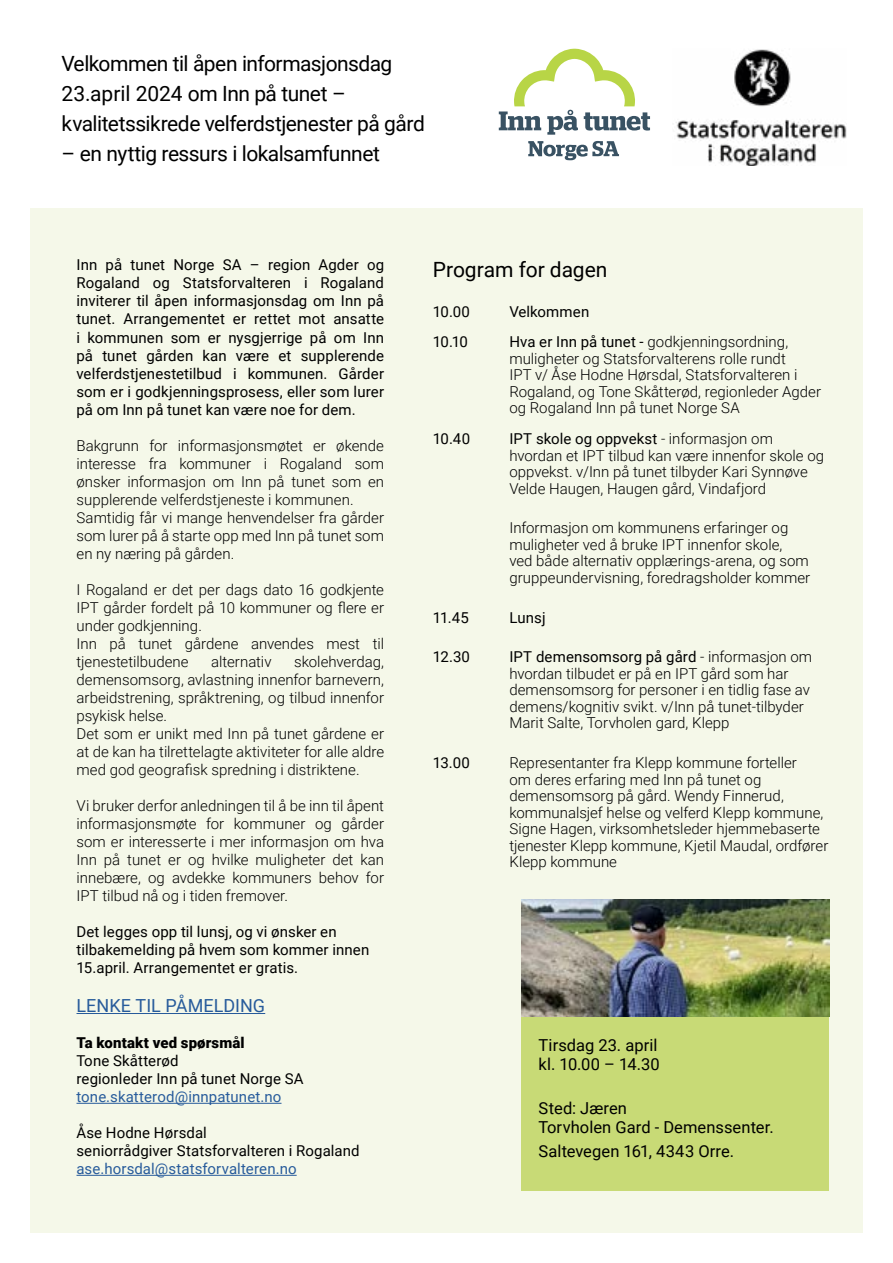
<style>
.page{position:relative;width:893px;height:1263px;background:#fff}
.page>*{position:absolute;margin:0;border:0;box-sizing:border-box;transform-origin:0 0}
.t1{font:21px/30px "Roboto";letter-spacing:-.02em;color:#000}
.t2{font:21px "Roboto";color:#000}
.t3{font:18px "Roboto";color:#275b9b}
.t4{font:16.5px/19.8px "Roboto";letter-spacing:.005em;color:#000}
.t5{font:300 15px/18px "Roboto";color:#000}
.t6{font:15px/18px "Roboto";letter-spacing:.005em;color:#000}
.t7{font:15px "Roboto";letter-spacing:.005em;color:#275b9b}
.t8{font:900 15px "Roboto";letter-spacing:.01em;color:#000}
.s1{font-weight:400}
</style>
<div class="page">
<div style="left:30px;top:208px;width:833px;height:1025px;background:#f5f8e9"></div>
<hr style="left:77px;top:1013px;width:188px;height:1px;background:#275b9b">
<hr style="left:77px;top:1103px;width:204px;height:1px;background:#275b9b">
<hr style="left:77px;top:1175px;width:220px;height:1px;background:#275b9b">
<img style="left:676px;top:49px;width:170px;height:117px">
<svg style="left:499px;top:49px;width:151px;height:86px"></svg>
<svg style="left:528px;top:141px;width:91px;height:19px"></svg>
<div style="left:522px;top:1012px;width:307px;height:179px;background:#c8da76"></div>
<img style="left:522px;top:899px;width:307px;height:117px">
<h1 class="t1" style="left:62px;top:47px;width:365px">Velkommen til åpen informasjonsdag<br>23.april 2024 om Inn på tunet – kvalitetssikrede velferdstjenester på gård</h1>
<h1 class="t1" style="left:62px;top:137px;width:320px">– en nyttig ressurs i lokalsamfunnet</h1>
<p class="t6" style="left:77px;top:256px;width:309px;text-align:justify">Inn på tunet Norge SA – region Agder og Rogaland og Statsforvalteren i Rogaland inviterer til åpen informasjonsdag om Inn på tunet. Arrangementet er rettet mot ansatte i kommunen som er nysgjerrige på om Inn på tunet gården kan være et supplerende velferdstjenestetilbud i kommunen. Gårder som er i godkjenningsprosess, eller som lurer på om Inn på tunet kan være noe for dem.</p>
<p class="t5" style="left:77px;top:436px;width:309px">Bakgrunn for informasjonsmøtet er økende interesse fra kommuner i Rogaland som ønsker informasjon om Inn på tunet som en supplerende velferdstjeneste i kommunen.<br>Samtidig får vi mange henvendelser fra gårder som lurer på å starte opp med Inn på tunet som en ny næring på gården.</p>
<p class="t5" style="left:77px;top:580px;width:309px">I Rogaland er det per dags dato 16 godkjente<br>IPT gårder fordelt på 10 kommuner og flere er under godkjenning.<br>Inn på tunet gårdene anvendes mest til tjenestetilbudene</p>
<p class="t5" style="left:77px;top:652px;width:309px;text-indent:218px">skolehverdag, demensomsorg, avlastning innenfor barnevern, arbeidstrening, språktrening, og tilbud innenfor psykisk helse.<br>Det som er unikt med Inn på tunet gårdene er at de kan ha tilrettelagte aktiviteter for alle aldre med god geografisk spredning i distriktene.</p>
<p class="t5" style="left:77px;top:796px;width:309px;text-align:justify">Vi bruker derfor anledningen til å be inn til åpent informasjonsmøte for kommuner og gårder som er interesserte i mer informasjon om hva Inn på tunet er og hvilke muligheter det kan innebære, og avdekke kommuners behov for IPT tilbud nå og i tiden fremover.</p>
<p class="t6" style="left:77px;top:922px;width:294px">Det legges opp til lunsj, og vi ønsker en tilbakemelding på hvem som kommer innen<br>15.april. Arrangementet er gratis.</p>
<p class="t3" style="left:77px;top:993px;width:190px">LENKE TIL PÅMELDING</p>
<p class="t8" style="left:77px;top:1032px;width:170px">Ta kontakt ved spørsmål</p>
<p class="t6" style="left:77px;top:1051px;width:229px">Tone Skåtterød<br>regionleder Inn på tunet Norge SA</p>
<p class="t7" style="left:77px;top:1086px;width:206px">tone.skatterod@innpatunet.no</p>
<p class="t6" style="left:77px;top:1123px;width:285px">Åse Hodne Hørsdal<br>seniorrådgiver Statsforvalteren i Rogaland</p>
<p class="t7" style="left:77px;top:1158px;width:222px">ase.horsdal@statsforvalteren.no</p>
<p class="t5" style="left:211px;top:652px;width:62px">alternativ</p>
<h1 class="t2" style="left:433px;top:255px;width:176px">Program for dagen</h1>
<p class="t6" style="left:433px;top:302px;width:39px">10.00</p>
<p class="t6" style="left:509px;top:302px;width:81px">Velkommen</p>
<p class="t6" style="left:433px;top:332px;width:37px">10.10</p>
<p class="t5" style="left:509px;top:333px;width:313px;line-height:16.5px"><span class="s1">Hva er Inn på tunet -</span> godkjenningsordning, muligheter og Statsforvalterens rolle rundt<br>IPT v/ Åse Hodne Hørsdal, Statsforvalteren i Rogaland, og Tone Skåtterød, regionleder Agder og Rogaland Inn på tunet Norge SA</p>
<p class="t6" style="left:433px;top:429px;width:39px">10.40</p>
<p class="t5" style="left:509px;top:430px;width:316px;line-height:16.5px"><span class="s1">IPT skole og oppvekst</span> - informasjon om hvordan et IPT tilbud kan være innenfor skole og oppvekst. v/Inn på tunet tilbyder Kari Synnøve Velde Haugen, Haugen gård, Vindafjord</p>
<p class="t5" style="left:509px;top:519px;width:302px;line-height:16.5px">Informasjon om kommunens erfaringer og muligheter ved å bruke IPT innenfor skole,<br>ved både alternativ opplærings-arena, og som gruppeundervisning, foredragsholder kommer</p>
<p class="t6" style="left:433px;top:608px;width:37px">11.45</p>
<p class="t6" style="left:509px;top:608px;width:38px">Lunsj</p>
<p class="t6" style="left:433px;top:647px;width:39px">12.30</p>
<p class="t5" style="left:509px;top:648px;width:304px;line-height:16.5px"><span class="s1">IPT demensomsorg på gård</span> - informasjon om hvordan tilbudet er på en IPT gård som har demensomsorg for personer i en tidlig fase av demens/kognitiv svikt. v/Inn på tunet-tilbyder Marit Salte, Torvholen gard, Klepp</p>
<p class="t6" style="left:433px;top:753px;width:39px">13.00</p>
<p class="t5" style="left:509px;top:754px;width:320px;line-height:16.5px">Representanter fra Klepp kommune forteller<br>om deres erfaring med Inn på tunet og demensomsorg på gård. Wendy Finnerud, kommunalsjef helse og velferd Klepp kommune, Signe Hagen, virksomhetsleder hjemmebaserte tjenester Klepp kommune, Kjetil Maudal, ordfører Klepp kommune</p>
<p class="t4" style="left:539px;top:1034px;width:123px">Tirsdag 23. april kl. 10.00 – 14.30</p>
<p class="t4" style="left:539px;top:1097px;width:237px">Sted: Jæren<br>Torvholen Gard - Demenssenter.</p>
<p class="t4" style="left:539px;top:1140px;width:197px">Saltevegen 161, 4343 Orre.</p>
</div>
